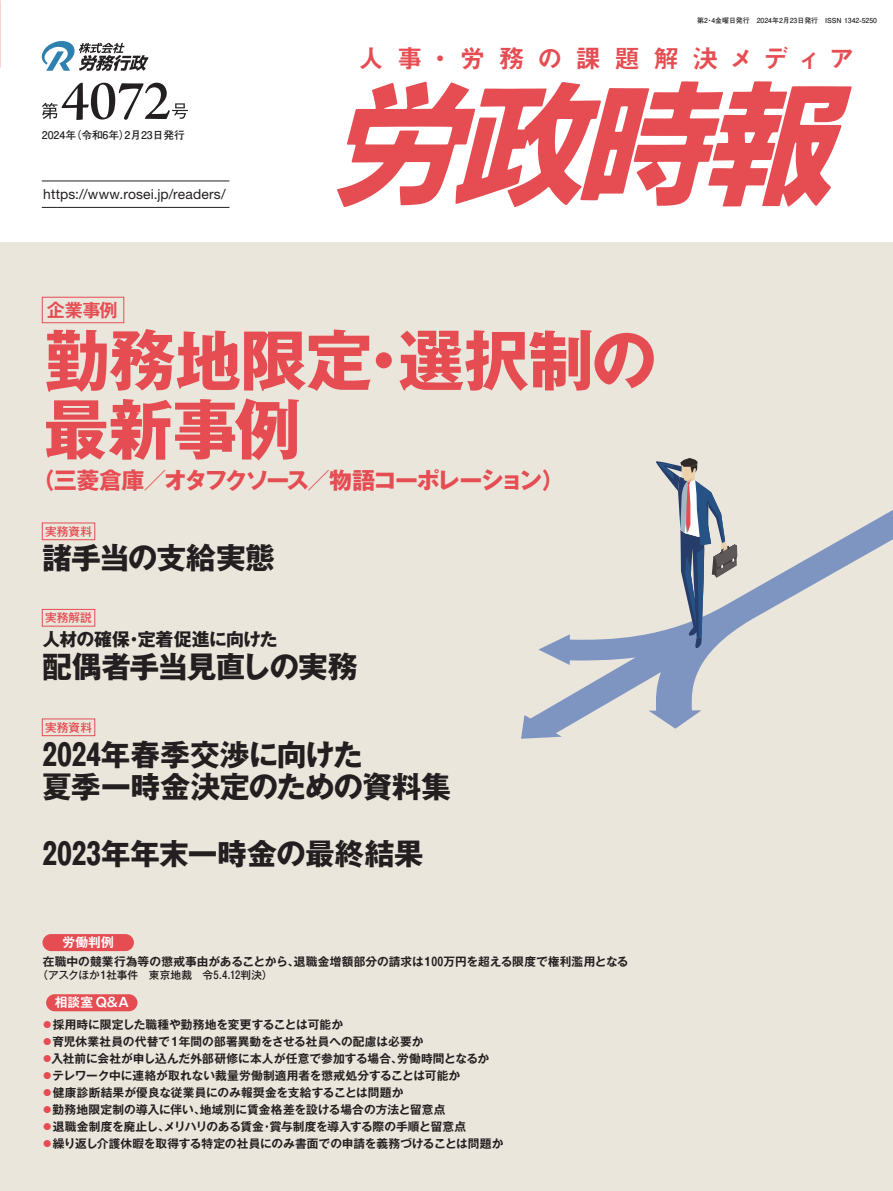
<style>
.page{position:relative;width:893px;height:1191px;background:#fff}
.page>*{position:absolute;margin:0;border:0;box-sizing:border-box;transform-origin:0 0}
.t1{font:700 65.85px/69px "Gothic MB101 Pro";letter-spacing:-.02em;color:#e54d53}
.t2{font:57.45px "Adobe Jenson Pro Semibold Subh";color:#231f20}
.t3{font:700 29.7px/32px "Gothic MB101 Pro";letter-spacing:-.025em;color:#231f20}
.t4{font:25.5px "Midashi Go Pro MB31";letter-spacing:.5em;color:#e54d53}
.t5{font:700 23.1px "Gothic MB101 Pro";letter-spacing:-.085em;color:#e54d53}
.t6{font:700 18px "Gothic MB101 Pr 6 De";color:#e54d53}
.t7{font:700 17.85px "Gothic MB101 Pro";letter-spacing:-.035em;color:#231f20}
.t8{font:13.8px "Helvetica Neue LT Pro";letter-spacing:.01em;color:#231f20}
.t9{font:700 12.75px "Gothic MB101 Pr 6 N De";letter-spacing:.005em;color:#fff}
.t10{font:700 11.7px "Gothic MB101 Pro De";color:#231f20}
.t11{font:500 11.7px "Gothic MB101 Pro";letter-spacing:.005em;color:#e54d53}
.t12{font:500 10.65px "Gothic MB101 Pro";color:#231f20}
.t13{font:700 10.65px "Futo Go B101 Pro";color:#231f20}
.t14{font:700 6.9px "Futo Go B101 Pro";color:#231f20}
.s1{font-family:"Gothic MB101 Pro";font-weight:500;color:#e54d53}
</style>
<div class="page">
<div style="left:0;top:242px;width:893px;height:949px;background:#ebe6dc"></div>
<svg style="left:42px;top:41px;width:106px;height:30px"></svg>
<div style="left:43px;top:934px;width:91px;height:17px;background:#e54d53;border-radius:9px"></div>
<div style="left:46px;top:994px;width:92px;height:17px;background:#e54d53;border-radius:9px"></div>
<svg style="left:337px;top:81px;width:515px;height:126px"></svg>
<hr style="left:42px;top:181px;width:187px;height:1px;background:#231f20">
<hr style="left:42px;top:207px;width:187px;height:1px;background:#231f20">
<svg style="left:42px;top:103px;width:15px;height:16px"></svg>
<svg style="left:172px;top:103px;width:16px;height:16px"></svg>
<div style="left:42px;top:609px;width:53px;height:17px;border:1px solid #e54d53"></div>
<div style="left:42px;top:718px;width:53px;height:18px;border:1px solid #e54d53"></div>
<div style="left:42px;top:297px;width:82px;height:26px;border:1px solid #e54d53"></div>
<div style="left:42px;top:523px;width:53px;height:17px;border:1px solid #e54d53"></div>
<svg style="left:521px;top:510px;width:372px;height:228px"></svg>
<svg style="left:655px;top:458px;width:82px;height:190px"></svg>
<p class="t14" style="left:697px;top:15px;width:181px">第2・4金曜日発行　2024年2月23日発行　ISSN 1342-5250</p>
<h2 class="t2" style="left:61px;top:69px;width:111px">4072</h2>
<p class="t13" style="left:42px;top:126px;width:144px">2024年（令和6年）2月23日発行</p>
<p class="t8" style="left:43px;top:186px;width:184px">https://www.rosei.jp/readers/</p>
<h3 class="t4" style="left:358px;top:38px;width:498px">人事・労務の課題解決メディア</h3>
<h3 class="t6" style="left:47px;top:295px;width:72px">企業事例</h3>
<h1 class="t1" style="left:43px;top:318px;width:615px">勤務地限定・選択制の最新事例</h1>
<h3 class="t5" style="left:31px;top:460px;width:535px">（三菱倉庫／オタフクソース／物語コーポレーション）</h3>
<p class="t11" style="left:45px;top:522px;width:48px">実務資料</p>
<h3 class="t3" style="left:42px;top:537px;width:234px">諸手当の支給実態</h3>
<p class="t11" style="left:45px;top:608px;width:48px">実務解説</p>
<h3 class="t7" style="left:42px;top:624px;width:237px">人材の確保・定着促進に向けた</h3>
<h3 class="t3" style="left:42px;top:647px;width:317px">配偶者手当見直しの実務</h3>
<p class="t11" style="left:45px;top:717px;width:48px">実務資料</p>
<h3 class="t3" style="left:42px;top:735px;width:411px">2024年春季交渉に向けた<br>夏季一時金決定のための資料集</h3>
<h3 class="t3" style="left:42px;top:834px;width:383px">2023年年末一時金の最終結果</h3>
<p class="t9" style="left:62px;top:932px;width:53px">労働判例</p>
<p class="t10" style="left:43px;top:951px;width:587px">在職中の競業行為等の懲戒事由があることから、退職金増額部分の請求は100万円を超える限度で権利濫用となる</p>
<p class="t12" style="left:38px;top:966px;width:237px">（アスクほか1社事件　東京地裁　令5.4.12判決）</p>
<p class="t9" style="left:55px;top:992px;width:76px">相談室 Q&amp;A</p>
<p class="t10" style="left:42px;top:1014px;width:303px"><span class="s1">●</span>採用時に限定した職種や勤務地を変更することは可能か</p>
<p class="t10" style="left:42px;top:1031px;width:383px"><span class="s1">●</span>育児休業社員の代替で１年間の部署異動をさせる社員への配慮は必要か</p>
<p class="t10" style="left:42px;top:1048px;width:449px"><span class="s1">●</span>入社前に会社が申し込んだ外部研修に本人が任意で参加する場合、労働時間となるか</p>
<p class="t10" style="left:42px;top:1065px;width:420px"><span class="s1">●</span>テレワーク中に連絡が取れない裁量労働制適用者を懲戒処分することは可能か</p>
<p class="t10" style="left:42px;top:1082px;width:363px"><span class="s1">●</span>健康診断結果が優良な従業員にのみ報奨金を支給することは問題か</p>
<p class="t10" style="left:42px;top:1099px;width:405px"><span class="s1">●</span>勤務地限定制の導入に伴い、地域別に賃金格差を設ける場合の方法と留意点</p>
<p class="t10" style="left:42px;top:1116px;width:426px"><span class="s1">●</span>退職金制度を廃止し、メリハリのある賃金・賞与制度を導入する際の手順と留意点</p>
<p class="t10" style="left:42px;top:1133px;width:463px"><span class="s1">●</span>繰り返し介護休暇を取得する特定の社員にのみ書面での申請を義務づけることは問題か</p>
</div>
